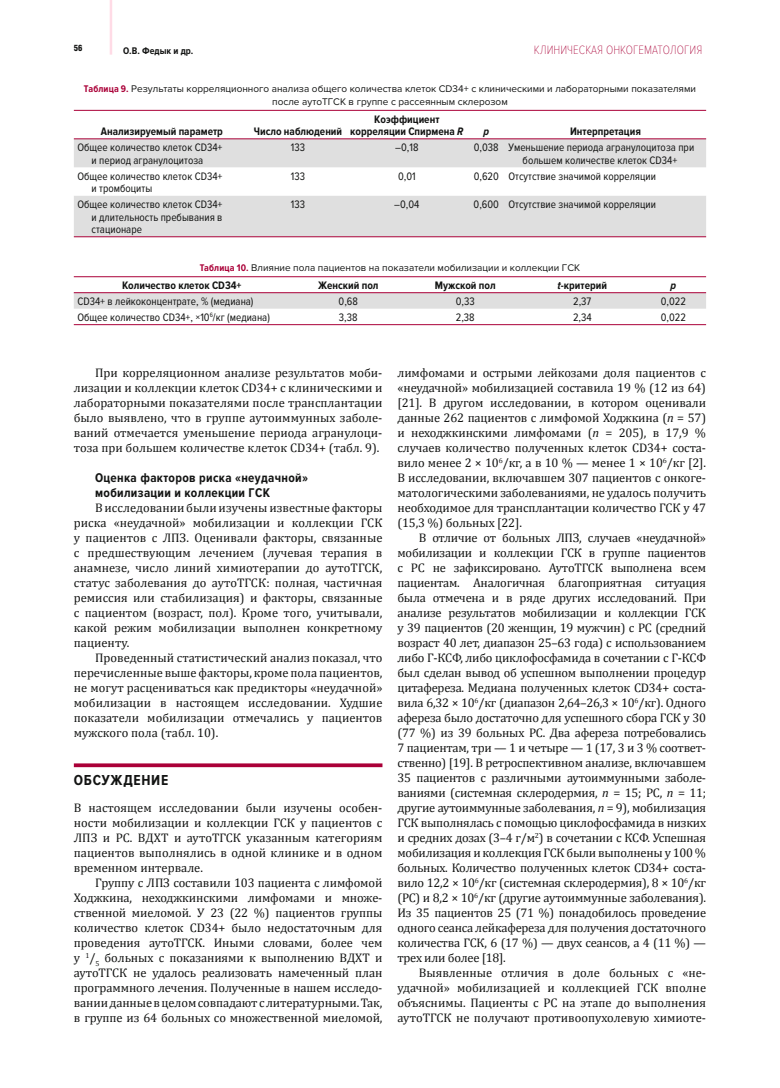
<style>
.page{position:relative;width:780px;height:1088px;background:#fff}
.page>*{position:absolute;margin:0;border:0;box-sizing:border-box;transform-origin:0 0}
.t1{font:700 15px "Proxima Nova Cond";letter-spacing:.05em;color:#131413}
.t2{font:700 13.12px/15px "Proxima Nova Cond";letter-spacing:.025em;color:#131413}
.t3{font:12.5px/15px "Cambria";color:#131413;text-align:justify}
.t4{font:100 12.5px "Proxima Nova Cond";letter-spacing:.005em;color:#aa0038}
.t5{font:11.25px/12.5px "Proxima Nova Cond";color:#131413}
.t6{font:700 11.25px/12.5px "Proxima Nova Cond";color:#131413;text-align:center}
.t7{font:italic 700 11.25px "Proxima Nova Cond";color:#131413}
.t8{font:10px/12.5px "Proxima Nova";color:#131413;text-align:center}
.t9{font:700 10px "Proxima Nova Cond";letter-spacing:.005em;color:#131413}
.t10{font:900 8.75px "Helios Cond";color:#131413}
.s1{font-family:"Proxima Nova Cond";font-weight:700;color:#aa0038}
.s2{font-style:italic}
</style>
<div class="page">
<hr style="left:110px;top:0;width:2px;height:55px;background:#ffdbe6">
<svg style="left:74px;top:139px;width:632px;height:97px;fill:#dfdfdf"></svg>
<hr style="left:74px;top:110px;width:632px;height:1px;background:#aa0038">
<hr style="left:74px;top:138px;width:632px;height:1px;background:#aa0038">
<hr style="left:74px;top:236px;width:632px;height:1px;background:#aa0038">
<svg style="left:74px;top:293px;width:632px;height:16px;background:#dedcdd"></svg>
<hr style="left:74px;top:276px;width:632px;height:1px;background:#aa0038">
<hr style="left:74px;top:292px;width:632px;height:1px;background:#aa0038">
<hr style="left:74px;top:324px;width:632px;height:1px;background:#aa0038">
<svg style="left:74px;top:763px;width:308px;height:4px"></svg>
<p class="t10" style="left:74px;top:45px;width:10px">56</p>
<p class="t9" style="left:123px;top:47px;width:72px">О.В. Федык и др.</p>
<p class="t4" style="left:534px;top:45px;width:170px">КЛИНИЧЕСКАЯ ОНКОГЕМАТОЛОГИЯ</p>
<p class="t8" style="left:84px;top:84px;width:613px"><span class="s1">Таблица 9.</span> Результаты корреляционного анализа общего количества клеток CD34+ с клиническими и лабораторными показателями после аутоТГСК в группе с рассеянным склерозом</p>
<p class="t6" style="left:101px;top:126px;width:123px">Анализируемый параметр</p>
<p class="t6" style="left:254px;top:126px;width:90px">Число наблюдений</p>
<p class="t6" style="left:350px;top:114px;width:115px">Коэффициент корреляции Спирмена <span class="s2">R</span></p>
<p class="t7" style="left:483px;top:128px;width:7px">p</p>
<p class="t6" style="left:570px;top:126px;width:72px">Интерпрет ация</p>
<p class="t5" style="left:77px;top:142px;width:147px;text-align:center">Общее количество клеток CD34+ и период агранулоцитоза</p>
<p class="t5" style="left:291px;top:142px;width:16px">133</p>
<p class="t5" style="left:395px;top:142px;width:25px">–0,18</p>
<p class="t5" style="left:522px;top:142px;width:173px;text-indent:-49px">0,038 Уменьшение периода агранулоцитоза при большем количестве клеток CD34+</p>
<p class="t5" style="left:92px;top:171px;width:132px;text-indent:-14px">Общее количество клеток CD34+ и тромбоциты</p>
<p class="t5" style="left:291px;top:171px;width:16px">133</p>
<p class="t5" style="left:398px;top:171px;width:19px">0,01</p>
<p class="t5" style="left:473px;top:171px;width:184px">0,620 Отсутствие значимой корреляции</p>
<p class="t5" style="left:92px;top:199px;width:132px;text-align:justify;text-indent:-14px">Общее количество клеток CD34+ и длительность пребывания в стационаре</p>
<p class="t5" style="left:291px;top:199px;width:16px">133</p>
<p class="t5" style="left:394px;top:199px;width:27px">–0,04</p>
<p class="t5" style="left:473px;top:199px;width:184px">0,600 Отсутствие значимой корреляции</p>
<p class="t8" style="left:200px;top:262px;width:382px"><span class="s1">Таблица 10.</span> Влияние пола пациентов на показатели мобилизации и коллекции ГСК</p>
<p class="t6" style="left:122px;top:280px;width:121px">Количество клеток CD34+</p>
<p class="t6" style="left:318px;top:280px;width:62px">Женский пол</p>
<p class="t6" style="left:435px;top:280px;width:62px">Мужской пол</p>
<p class="t6" style="left:557px;top:280px;width:51px"><span class="s2">t</span>-критерий</p>
<p class="t7" style="left:670px;top:281px;width:7px">p</p>
<p class="t5" style="left:77px;top:296px;width:178px">CD34+ в лейкоконцентрате, % (медиана)</p>
<p class="t5" style="left:338px;top:296px;width:21px">0,68</p>
<p class="t5" style="left:456px;top:296px;width:20px">0,33</p>
<p class="t5" style="left:573px;top:296px;width:20px">2,37</p>
<p class="t5" style="left:660px;top:296px;width:27px">0,022</p>
<p class="t5" style="left:77px;top:312px;width:194px">Общее количество CD34+, ×10<sup>6</sup>/кг (медиана)</p>
<p class="t5" style="left:339px;top:312px;width:20px">3,38</p>
<p class="t5" style="left:456px;top:312px;width:20px">2,38</p>
<p class="t5" style="left:573px;top:312px;width:20px">2,34</p>
<p class="t5" style="left:661px;top:312px;width:27px">0,022</p>
<p class="t3" style="left:74px;top:365px;width:310px;text-indent:21px">При корреляционном анализе результатов моби&shy;лизации и коллекции клеток CD34+ с клиническими и лабораторными показателями после трансплантации было выявлено, что в группе аутоиммунных заболе&shy;ваний отмечается уменьшение периода агранулоци&shy;тоза при большем количестве клеток CD34+ (табл. 9).</p>
<p class="t2" style="left:95px;top:471px;width:214px">Оценка факторов риска «неудачной» мобилизации и коллекции ГСК</p>
<p class="t3" style="left:74px;top:500px;width:310px;text-indent:21px">Висследованиибылиизученыизвестныефакторы риска «неудачной» мобилизации и коллекции ГСК у пациентов с ЛПЗ. Оценивали факторы, связанные с предшествующим лечением (лучевая терапия в анамнезе, число линий химиотерапии до аутоТГСК, статус заболевания до аутоТГСК: полная, частичная ремиссия или стабилизация) и факторы, связанные с пациентом (возраст, пол). Кроме того, учитывали, какой режим мобилизации выполнен конкретному пациенту.</p>
<p class="t3" style="left:74px;top:650px;width:310px;text-indent:21px">Проведенный статистический анализ показал, что перечисленные вышефакторы, кроме пола пациентов, не могут расцениваться как предикторы «неудачной» мобилизации в настоящем исследовании. Худшие показатели мобилизации отмечались у пациентов мужского пола (табл. 10).</p>
<p class="t1" style="left:74px;top:774px;width:96px">ОБСУЖДЕНИЕ</p>
<p class="t3" style="left:74px;top:800px;width:310px">В настоящем исследовании были изучены особен&shy;ности мобилизации и коллекции ГСК у пациентов с ЛПЗ и РС. ВДХТ и аутоТГСК указанным категориям пациентов выполнялись в одной клинике и в одном временном интервале.</p>
<p class="t3" style="left:74px;top:875px;width:310px;text-indent:21px">Группу с ЛПЗ составили 103 пациента с лимфомой Ходжкина, неходжкинскими лимфомами и множе&shy;ственной миеломой. У 23 (22 %) пациентов группы количество клеток CD34+ было недостаточным для проведения аутоТГСК. Иными словами, более чем у <sup>1</sup>/<sub>5</sub> больных с показаниями к выполнению ВДХТ и аутоТГСК не удалось реализовать намеченный план программного лечения. Полученные в нашем исследо&shy;ванииданныевцеломсовпадаютслитературными. Так, в группе из 64 больных со множественной миеломой,</p>
<p class="t3" style="left:397px;top:365px;width:310px">лимфомами и острыми лейкозами доля пациентов с «неудачной» мобилизацией составила 19 % (12 из 64) [21]. В другом исследовании, в котором оценивали данные 262 пациентов с лимфомой Ходжкина (<span class="s2">n</span> = 57) и неходжкинскими лимфомами (<span class="s2">n</span> = 205), в 17,9 % случаев количество полученных клеток CD34+ соста&shy;вило менее 2 × 10<sup>6</sup>/кг, а в 10 % — менее 1 × 10<sup>6</sup>/кг [2].<br>В исследовании, включавшем 307 пациентов с онкоге&shy;матологическими заболеваниями, не удалось получить необходимое для трансплантации количество ГСК у 47 (15,3 %) больных [22].</p>
<p class="t3" style="left:397px;top:530px;width:310px;text-indent:21px">В отличие от больных ЛПЗ, случаев «неудачной» мобилизации и коллекции ГСК в группе пациентов с РС не зафиксировано. АутоТГСК выполнена всем пациентам. Аналогичная благоприятная ситуация была отмечена и в ряде других исследований. При анализе результатов мобилизации и коллекции ГСК у 39 пациентов (20 женщин, 19 мужчин) с РС (средний возраст 40 лет, диапазон 25–63 года) с использованием либо Г-КСФ, либо циклофосфамида в сочетании с Г-КСФ был сделан вывод об успешном выполнении процедур цитафереза. Медиана полученных клеток CD34+ соста&shy;вила 6,32 × 10<sup>6</sup>/кг (диапазон 2,64–26,3 × 10<sup>6</sup>/кг). Одного афереза было достаточно для успешного сбора ГСК у 30 (77 %) из 39 больных РС. Два афереза потребовались 7 пациентам, три — 1 и четыре — 1 (17, 3 и 3 % соответ&shy;ственно) [19]. В ретроспективном анализе, включавшем 35 пациентов с различными аутоиммунными заболе&shy;ваниями (системная склеродермия, <span class="s2">n</span> = 15; РС, <span class="s2">n</span> = 11; другие аутоиммунные заболевания, <span class="s2">n</span> = 9), мобилизация ГСК выполнялась с помощью циклофосфамида в низких и средних дозах (3–4 г/м<sup>2</sup>) в сочетании с КСФ. Успешная мобилизация и коллекция ГСК были выполнены у 100 % больных. Количество полученных клеток CD34+ соста&shy;вило 12,2 × 10<sup>6</sup>/кг (системная склеродермия), 8 × 10<sup>6</sup>/кг (РС) и 8,2 × 10<sup>6</sup>/кг (другие аутоиммунные заболевания).<br>Из 35 пациентов 25 (71 %) понадобилось проведение одного сеанса лейкафереза для получения достаточного количества ГСК, 6 (17 %) — двух сеансов, а 4 (11 %) — трех или более [18].</p>
<p class="t3" style="left:397px;top:965px;width:310px;text-indent:21px">Выявленные отличия в доле больных с «не&shy;удачной» мобилизацией и коллекцией ГСК вполне объяснимы. Пациенты с РС на этапе до выполнения аутоТГСК не получают противоопухолевую химиоте-</p>
</div>
